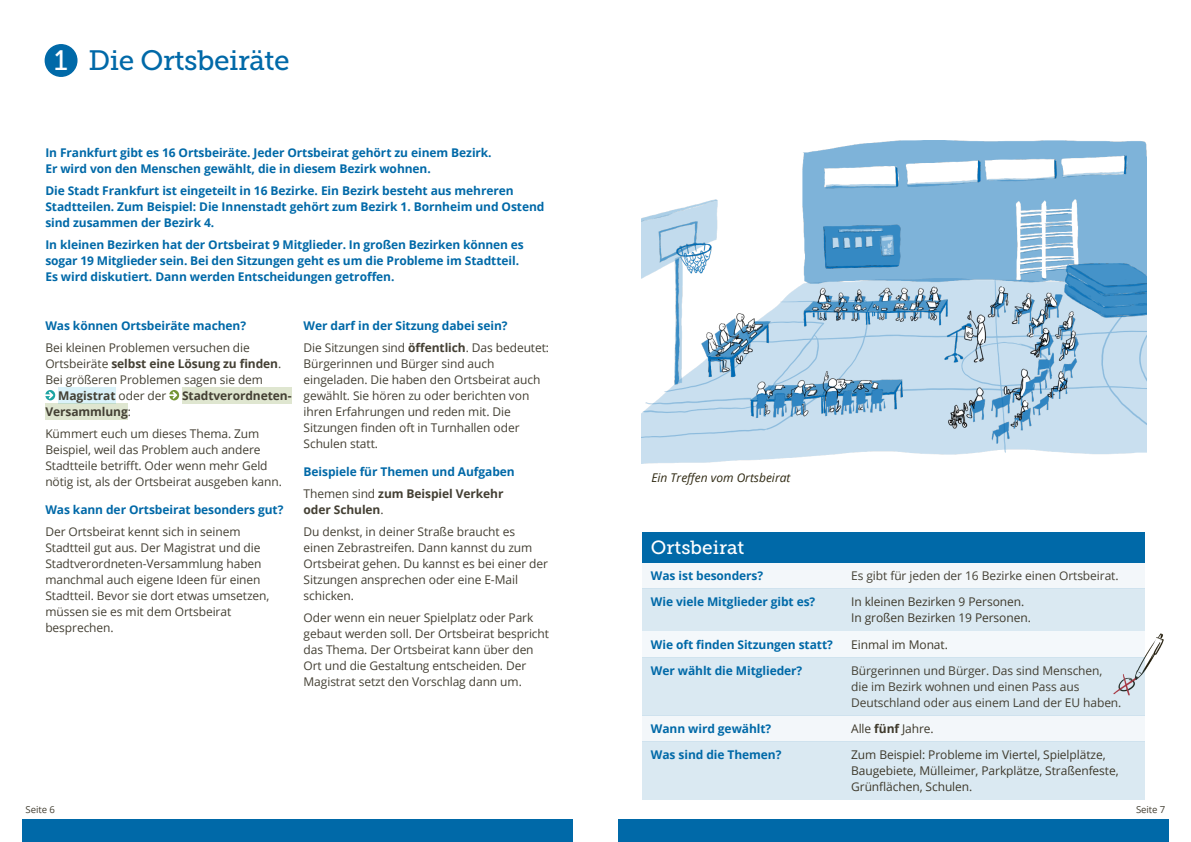
<style>
.page{position:relative;width:1191px;height:842px;background:#fff}
.page>*{position:absolute;margin:0;border:0;box-sizing:border-box;transform-origin:0 0}
.t1{font:28px "Museo Slab 500";letter-spacing:-.015em;color:#0069a8}
.t2{font:28px "Museo Slab 500";color:#fff}
.t3{font:19px "Museo Slab 500";color:#fff}
.t4{font:12px/16px "Open Sans";letter-spacing:-.005em;color:#444034}
.t5{font:700 12px/16px "Open Sans";letter-spacing:-.005em;color:#0069a8}
.t6{font:12px/16px "Open Sans";letter-spacing:-.005em;color:#3e392b}
.t7{font:700 12px "Open Sans";letter-spacing:-.005em;color:#444034}
.t8{font:italic 12px "Open Sans";color:#2f2912}
.t9{font:9.6px "Open Sans";letter-spacing:-.005em;color:#444034}
.s1{font-weight:700;color:#0069a8}
.s2{font-weight:400}
.s3{font-weight:700}
.s4{font-weight:400;color:#444034}
.s5{color:#444034}
</style>
<div class="page">
<div style="left:23px;top:819px;width:550px;height:23px;background:#0069a8"></div>
<div style="left:618px;top:819px;width:550px;height:23px;background:#0069a8"></div>
<div style="left:58px;top:388px;width:57px;height:16px;background:#daf2f9"></div>
<div style="left:182px;top:388px;width:109px;height:16px;background:#dfe6d0"></div>
<div style="left:45px;top:404px;width:83px;height:16px;background:#dfe6d0"></div>
<svg style="left:169px;top:390px;width:10px;height:10px"></svg>
<svg style="left:45px;top:390px;width:10px;height:10px"></svg>
<div style="left:45px;top:44px;width:32px;height:33px;background:#0069a8;border:2px solid #0069a8;border-radius:50%"></div>
<img style="left:802px;top:141px;width:344px;height:138px">
<img style="left:824px;top:210px;width:248px;height:69px">
<img style="left:824px;top:226px;width:74px;height:43px">
<img style="left:895px;top:156px;width:231px;height:30px">
<img style="left:825px;top:172px;width:299px;height:16px">
<img style="left:1064px;top:263px;width:82px;height:16px">
<img style="left:1065px;top:266px;width:81px;height:13px">
<img style="left:641px;top:279px;width:505px;height:184px">
<img style="left:701px;top:292px;width:378px;height:151px">
<img style="left:679px;top:281px;width:4px;height:102px">
<img style="left:674px;top:281px;width:5px;height:103px">
<img style="left:641px;top:222px;width:77px;height:59px">
<img style="left:641px;top:200px;width:77px;height:22px">
<img style="left:658px;top:222px;width:39px;height:41px">
<img style="left:676px;top:243px;width:3px;height:13px">
<img style="left:679px;top:242px;width:33px;height:31px">
<img style="left:706px;top:286px;width:370px;height:142px">
<img style="left:1145px;top:634px;width:18px;height:37px">
<div style="left:642px;top:532px;width:503px;height:31px;background:#0069a8"></div>
<div style="left:642px;top:563px;width:503px;height:26px;background:#f3f7fa"></div>
<div style="left:642px;top:589px;width:503px;height:42px;background:#dae9f2"></div>
<div style="left:642px;top:657px;width:503px;height:58px;background:#dae9f2"></div>
<div style="left:642px;top:741px;width:503px;height:58px;background:#dae9f2"></div>
<div style="left:642px;top:631px;width:503px;height:26px;background:#f4f8fb"></div>
<div style="left:642px;top:715px;width:503px;height:26px;background:#f3f7fa"></div>
<h1 class="t2" style="left:54px;top:49px;width:15px">1</h1>
<h1 class="t1" style="left:88px;top:49px;width:203px">Die Ortsbeiräte</h1>
<p class="t5" style="left:45px;top:145px;width:448px">In Frankfurt gibt es 16 Ortsbeiräte. Jeder Ortsbeirat gehört zu einem Bezirk.<br>Er wird von den Menschen gewählt, die in diesem Bezirk wohnen.</p>
<p class="t5" style="left:45px;top:183px;width:500px">Die Stadt Frankfurt ist eingeteilt in 16 Bezirke. Ein Bezirk besteht aus mehreren<br>Stadtteilen. Zum Beispiel: Die Innenstadt gehört zum Bezirk 1. Bornheim und Ostend sind zusammen der Bezirk 4.</p>
<p class="t5" style="left:45px;top:237px;width:480px">In kleinen Bezirken hat der Ortsbeirat 9 Mitglieder. In großen Bezirken können es sogar 19 Mitglieder sein. Bei den Sitzungen geht es um die Probleme im Stadtteil.<br>Es wird diskutiert. Dann werden Entscheidungen getroffen.</p>
<p class="t4" style="left:45px;top:316px;width:206px;line-height:22px"><span class="s1">Was können Ortsbeiräte machen?<br></span>Bei kleinen Problemen versuchen die</p>
<p class="t7" style="left:45px;top:359px;width:237px"><span class="s2">Ortsbeiräte</span> selbst eine Lösung zu finden<span class="s2">.</span></p>
<p class="t4" style="left:45px;top:373px;width:219px">Bei größeren Problemen sagen sie dem</p>
<p class="t7" style="left:58px;top:391px;width:110px">Magistrat <span class="s2">oder der</span></p>
<p class="t4" style="left:182px;top:389px;width:349px"><span class="s3">Stadtverordneten-</span> gewählt. Sie hören zu oder berichten von</p>
<p class="t4" style="left:45px;top:402px;width:215px;line-height:22px"><span class="s3">Versammlung</span>:<br>Kümmert euch um dieses Thema. Zum</p>
<p class="t4" style="left:45px;top:443px;width:238px">Beispiel, weil das Problem auch andere<br>Stadtteile betrifft. Oder wenn mehr Geld nötig ist, als der Ortsbeirat ausgeben kann.</p>
<p class="t5" style="left:45px;top:500px;width:239px;line-height:22px">Was kann der Ortsbeirat besonders gut?<br><span class="s4">Der Ortsbeirat kennt sich in seinem</span></p>
<p class="t4" style="left:45px;top:541px;width:226px">Stadtteil gut aus. Der Magistrat und die Stadtverordneten-Versammlung haben manchmal auch eigene Ideen für einen Stadtteil. Bevor sie dort etwas umsetzen, müssen sie es mit dem Ortsbeirat besprechen.</p>
<p class="t5" style="left:303px;top:316px;width:247px;line-height:22px">Wer darf in der Sitzung dabei sein?<br><span class="s4">Die Sitzungen sind</span> <span class="s5">öffentlich</span><span class="s4">. Das bedeutet:</span></p>
<p class="t4" style="left:303px;top:357px;width:238px">Bürgerinnen und Bürger sind auch eingeladen. Die haben den Ortsbeirat auch</p>
<p class="t4" style="left:303px;top:405px;width:217px">ihren Erfahrungen und reden mit. Die<br>Sitzungen finden oft in Turnhallen oder<br>Schulen statt.</p>
<p class="t5" style="left:303px;top:462px;width:213px;line-height:22px">Beispiele für Themen und Aufgaben<br><span class="s4">Themen sind</span> <span class="s5">zum Beispiel Verkehr</span></p>
<p class="t4" style="left:303px;top:500px;width:213px;line-height:22px"><span class="s3">oder Schulen</span>.<br>Du denkst, in deiner Straße braucht es</p>
<p class="t4" style="left:303px;top:541px;width:246px">einen Zebrastreifen. Dann kannst du zum Ortsbeirat gehen. Du kannst es bei einer der Sitzungen ansprechen oder eine E-Mail schicken.</p>
<p class="t4" style="left:303px;top:611px;width:247px">Oder wenn ein neuer Spielplatz oder Park gebaut werden soll. Der Ortsbeirat bespricht das Thema. Der Ortsbeirat kann über den Ort und die Gestaltung entscheiden. Der Magistrat setzt den Vorschlag dann um.</p>
<p class="t8" style="left:651px;top:473px;width:140px">Ein Treffen vom Ortsbeirat</p>
<p class="t3" style="left:651px;top:540px;width:95px">Ortsbeirat</p>
<p class="t5" style="left:651px;top:569px;width:114px">Was ist besonders?</p>
<p class="t4" style="left:851px;top:569px;width:269px">Es gibt für jeden der 16 Bezirke einen Ortsbeirat.</p>
<p class="t5" style="left:651px;top:595px;width:166px">Wie viele Mitglieder gibt es?</p>
<p class="t6" style="left:851px;top:595px;width:181px">In kleinen Bezirken 9 Personen.<br>In großen Bezirken 19 Personen.</p>
<p class="t5" style="left:651px;top:637px;width:183px">Wie oft finden Sitzungen statt?</p>
<p class="t6" style="left:851px;top:637px;width:98px">Einmal im Monat.</p>
<p class="t5" style="left:651px;top:663px;width:153px">Wer wählt die Mitglieder?</p>
<p class="t4" style="left:851px;top:663px;width:253px">Bürgerinnen und Bürger. Das sind Menschen, die im Bezirk wohnen und einen Pass aus</p>
<p class="t4" style="left:851px;top:695px;width:272px">Deutschland oder aus einem Land der EU haben.</p>
<p class="t5" style="left:651px;top:722px;width:122px">Wann wird gewählt?</p>
<p class="t6" style="left:851px;top:722px;width:84px">Alle <span class="s3">fünf</span> Jahre.</p>
<p class="t5" style="left:651px;top:748px;width:132px">Was sind die Themen?</p>
<p class="t6" style="left:851px;top:748px;width:269px">Zum Beispiel: Probleme im Viertel, Spielplätze,<br>Baugebiete, Mülleimer, Parkplätze, Straßenfeste,<br>Grünflächen, Schulen.</p>
<p class="t9" style="left:26px;top:806px;width:31px">Seite 6</p>
<p class="t9" style="left:1136px;top:806px;width:31px">Seite 7</p>
</div>
